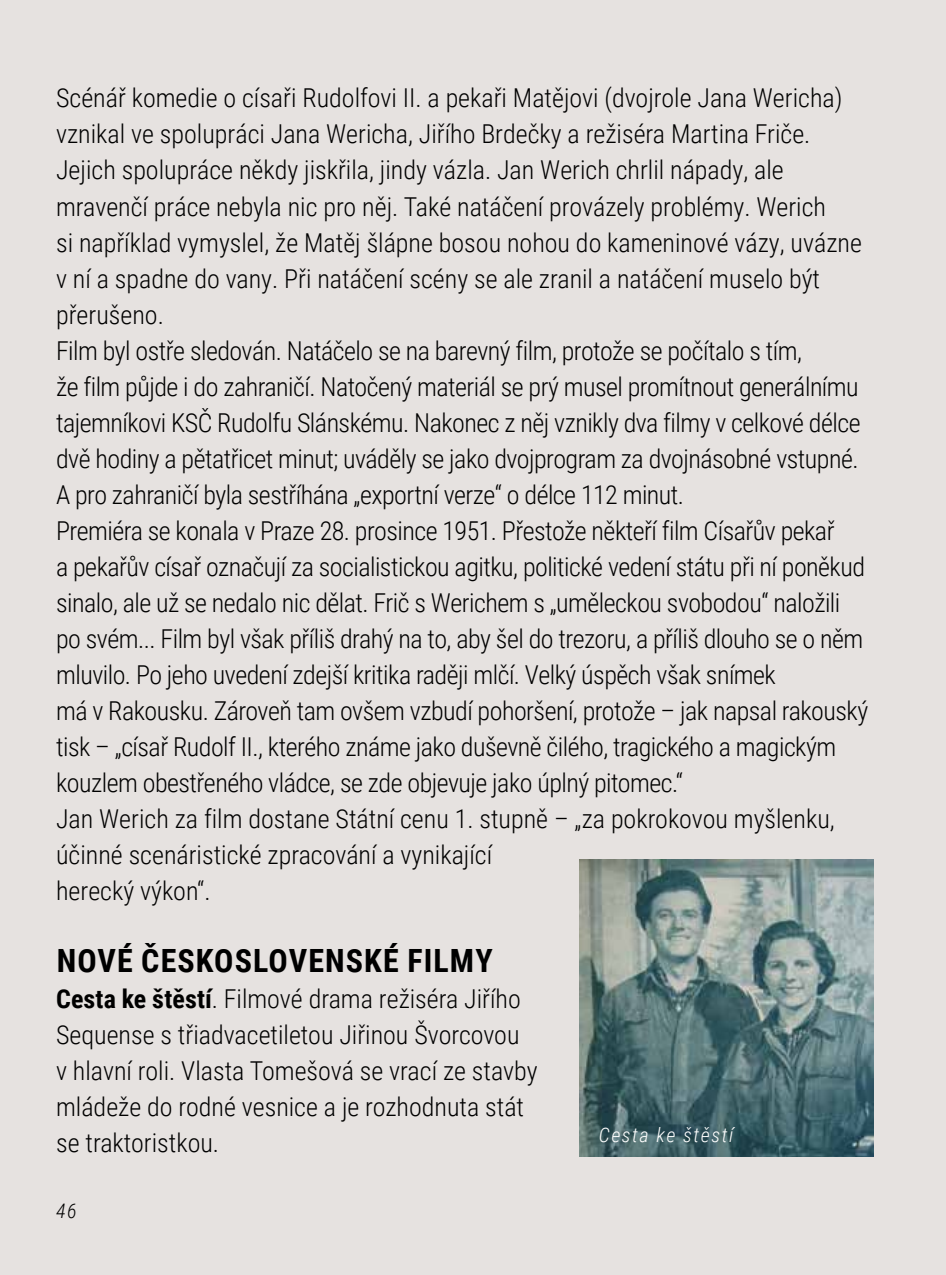
<style>
.page{position:relative;width:946px;height:1275px;background:#fff}
.page>*{position:absolute;margin:0;border:0;box-sizing:border-box;transform-origin:0 0}
.t1{font:700 32px "Roboto Condensed";letter-spacing:.035em;color:#000}
.t2{font:300 26px/36px "Roboto Condensed";letter-spacing:-.02em;color:#000}
.t3{font:300 26px/36px "Roboto Condensed";color:#000}
.t4{font:italic 300 20px "Roboto Condensed";letter-spacing:.08em;color:#fff}
.t5{font:italic 300 20px "Roboto Condensed";color:#000}
.s1{font-weight:700}
</style>
<div class="page">
<div style="left:0;top:0;width:946px;height:1274px;background:#e6e2e0"></div>
<img style="left:579px;top:859px;width:294px;height:297px">
<p class="t2" style="left:56px;top:79px;width:813px">Scénář komedie o císaři Rudolfovi II. a pekaři Matějovi (dvojrole Jana Wericha) vznikal ve spolupráci Jana Wericha, Jiřího Brdečky a režiséra Martina Friče.<br>Jejich spolupráce někdy jiskřila, jindy vázla. Jan Werich chrlil nápady, ale mravenčí práce nebyla nic pro něj. Také natáčení provázely problémy. Werich<br>si například vymyslel, že Matěj šlápne bosou nohou do kameninové vázy, uvázne v ní a spadne do vany. Při natáčení scény se ale zranil a natáčení muselo být přerušeno.<br>Film byl ostře sledován. Natáčelo se na barevný film, protože se počítalo s tím,<br>že film půjde i do zahraničí. Natočený materiál se prý musel promítnout generálnímu tajemníkovi KSČ Rudolfu Slánskému. Nakonec z něj vznikly dva filmy v celkové délce dvě hodiny a pětatřicet minut; uváděly se jako dvojprogram za dvojnásobné vstupné.<br>A pro zahraničí byla sestříhána „exportní verze“ o délce 112 minut.<br>Premiéra se konala v Praze 28. prosince 1951. Přestože někteří film Císařův pekař<br>a pekařův císař označují za socialistickou agitku, politické vedení státu při ní poněkud sinalo, ale už se nedalo nic dělat. Frič s Werichem s „uměleckou svobodou“ naložili po svém... Film byl však příliš drahý na to, aby šel do trezoru, a příliš dlouho se o něm mluvilo. Po jeho uvedení zdejší kritika raději mlčí. Velký úspěch však snímek<br>má v Rakousku. Zároveň tam ovšem vzbudí pohoršení, protože – jak napsal rakouský tisk – „císař Rudolf II., kterého známe jako duševně čilého, tragického a magickým kouzlem obestřeného vládce, se zde objevuje jako úplný pitomec.“<br>Jan Werich za film dostane Státní cenu 1. stupně – „za pokrokovou myšlenku, účinné scenáristické zpracování a vynikající<br>herecký výkon“.</p>
<p class="t1" style="left:57px;top:938px;width:437px">NOVÉ ČESKOSLOVENSKÉ FILMY</p>
<p class="t3" style="left:56px;top:979px;width:483px"><span class="s1">Cesta ke štěstí</span>. Filmové drama režiséra Jiřího Sequense s třiadvacetiletou Jiřinou Švorcovou<br>v hlavní roli. Vlasta Tomešová se vrací ze stavby mládeže do rodné vesnice a je rozhodnuta stát se traktoristkou.</p>
<p class="t4" style="left:598px;top:1121px;width:136px">Cesta ke štěstí</p>
<p class="t5" style="left:56px;top:1196px;width:22px">46</p>
</div>
